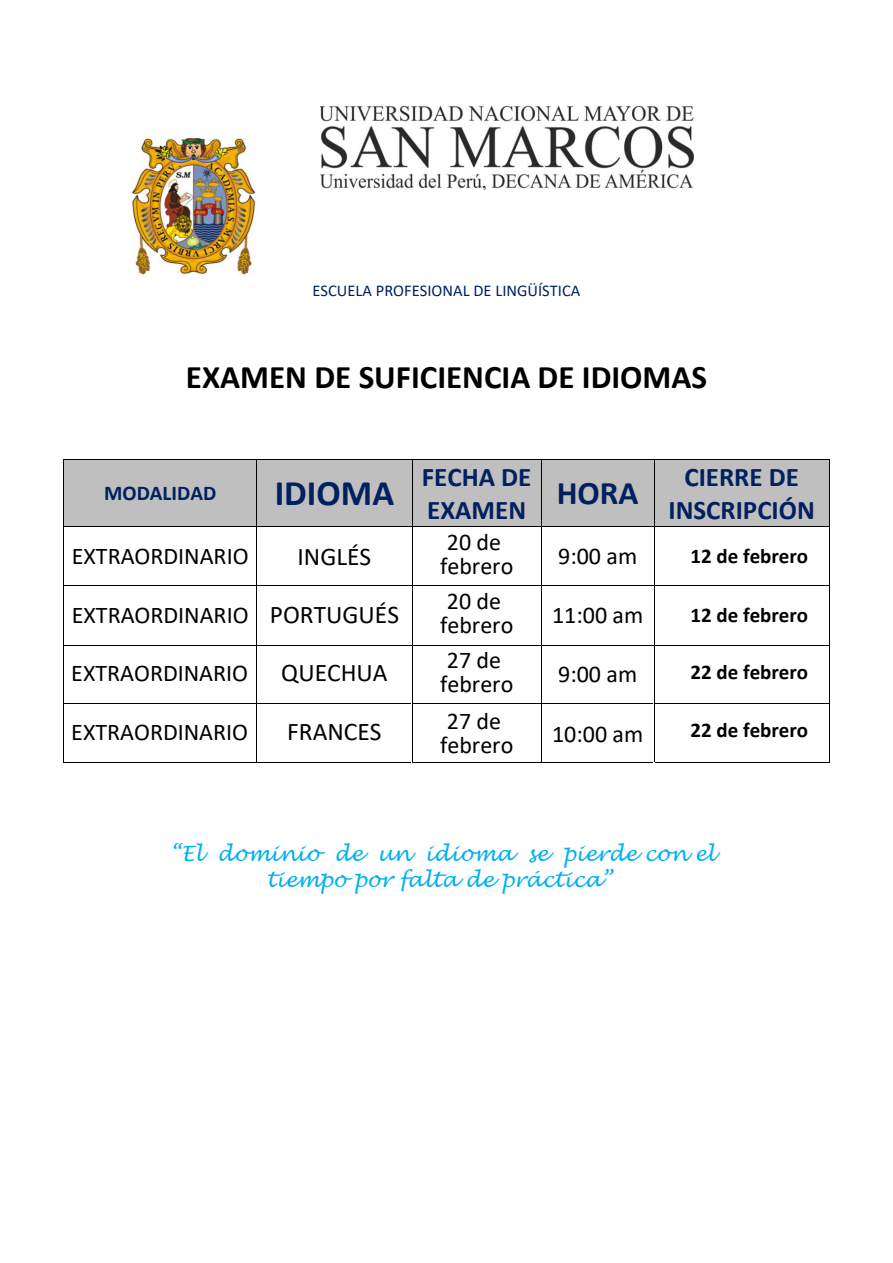
<style>
.page{position:relative;width:893px;height:1263px;background:#fff}
.page>*{position:absolute;margin:0;border:0;box-sizing:border-box;transform-origin:0 0}
.t1{font:700 36px "Calibri";color:#002060}
.t2{font:700 33px "Calibri";color:#000}
.t3{font:700 27px/33px "Calibri";color:#002060}
.t4{font:25.5px "Calibri";color:#000}
.t5{font:24px/24px "Calibri";color:#000}
.t6{font:italic 21px/25.2px "Lucida Handwriting";color:#00b0f0;text-align:center}
.t7{font:700 21px "Calibri";color:#000}
.t8{font:700 21px "Calibri";color:#002060}
.t9{font:16.5px "Calibri";color:#002060}
.s1{font-size:25.5px}
</style>
<div class="page">
<img style="left:321px;top:105px;width:373px;height:85px">
<img style="left:129px;top:139px;width:127px;height:137px">
<div style="left:64px;top:460px;width:192px;height:66px;background:#bfbfbf"></div>
<div style="left:257px;top:460px;width:155px;height:66px;background:#bfbfbf"></div>
<div style="left:412px;top:460px;width:129px;height:66px;background:#bfbfbf"></div>
<div style="left:542px;top:460px;width:112px;height:66px;background:#bfbfbf"></div>
<div style="left:654px;top:460px;width:175px;height:66px;background:#bfbfbf"></div>
<hr style="left:64px;top:459px;width:192px;height:1px;background:#000">
<hr style="left:257px;top:459px;width:155px;height:1px;background:#000">
<hr style="left:412px;top:459px;width:129px;height:1px;background:#000">
<hr style="left:542px;top:459px;width:112px;height:1px;background:#000">
<hr style="left:654px;top:459px;width:175px;height:1px;background:#000">
<hr style="left:63px;top:460px;width:1px;height:66px;background:#000">
<hr style="left:256px;top:460px;width:1px;height:66px;background:#000">
<hr style="left:412px;top:460px;width:1px;height:66px;background:#000">
<hr style="left:541px;top:460px;width:1px;height:66px;background:#000">
<hr style="left:654px;top:460px;width:1px;height:66px;background:#000">
<hr style="left:829px;top:460px;width:1px;height:66px;background:#000">
<hr style="left:64px;top:526px;width:192px;height:1px;background:#000">
<hr style="left:257px;top:526px;width:155px;height:1px;background:#000">
<hr style="left:412px;top:526px;width:129px;height:1px;background:#000">
<hr style="left:542px;top:526px;width:112px;height:1px;background:#000">
<hr style="left:654px;top:526px;width:175px;height:1px;background:#000">
<hr style="left:63px;top:527px;width:1px;height:58px;background:#000">
<hr style="left:256px;top:527px;width:1px;height:58px;background:#000">
<hr style="left:412px;top:527px;width:1px;height:58px;background:#000">
<hr style="left:541px;top:527px;width:1px;height:58px;background:#000">
<hr style="left:654px;top:527px;width:1px;height:58px;background:#000">
<hr style="left:829px;top:527px;width:1px;height:58px;background:#000">
<hr style="left:64px;top:585px;width:192px;height:1px;background:#000">
<hr style="left:257px;top:585px;width:155px;height:1px;background:#000">
<hr style="left:412px;top:585px;width:129px;height:1px;background:#000">
<hr style="left:542px;top:585px;width:112px;height:1px;background:#000">
<hr style="left:654px;top:585px;width:175px;height:1px;background:#000">
<hr style="left:63px;top:586px;width:1px;height:59px;background:#000">
<hr style="left:64px;top:645px;width:192px;height:1px;background:#000">
<hr style="left:256px;top:586px;width:1px;height:59px;background:#000">
<hr style="left:257px;top:645px;width:155px;height:1px;background:#000">
<hr style="left:412px;top:586px;width:1px;height:59px;background:#000">
<hr style="left:412px;top:645px;width:129px;height:1px;background:#000">
<hr style="left:541px;top:586px;width:1px;height:59px;background:#000">
<hr style="left:542px;top:645px;width:112px;height:1px;background:#000">
<hr style="left:654px;top:586px;width:1px;height:59px;background:#000">
<hr style="left:654px;top:645px;width:175px;height:1px;background:#000">
<hr style="left:829px;top:586px;width:1px;height:59px;background:#000">
<hr style="left:63px;top:644px;width:1px;height:59px;background:#000">
<hr style="left:256px;top:644px;width:1px;height:59px;background:#000">
<hr style="left:412px;top:644px;width:1px;height:59px;background:#000">
<hr style="left:541px;top:644px;width:1px;height:59px;background:#000">
<hr style="left:654px;top:644px;width:1px;height:59px;background:#000">
<hr style="left:829px;top:644px;width:1px;height:59px;background:#000">
<hr style="left:64px;top:703px;width:192px;height:1px;background:#000">
<hr style="left:257px;top:703px;width:154px;height:1px;background:#000">
<hr style="left:412px;top:703px;width:128px;height:1px;background:#000">
<hr style="left:541px;top:703px;width:112px;height:1px;background:#000">
<hr style="left:655px;top:703px;width:175px;height:1px;background:#000">
<hr style="left:63px;top:703px;width:1px;height:59px;background:#000">
<hr style="left:256px;top:703px;width:1px;height:59px;background:#000">
<hr style="left:412px;top:703px;width:1px;height:59px;background:#000">
<hr style="left:541px;top:703px;width:1px;height:59px;background:#000">
<hr style="left:654px;top:703px;width:1px;height:59px;background:#000">
<hr style="left:829px;top:703px;width:1px;height:59px;background:#000">
<hr style="left:64px;top:762px;width:192px;height:1px;background:#000">
<hr style="left:257px;top:762px;width:154px;height:1px;background:#000">
<hr style="left:412px;top:762px;width:128px;height:1px;background:#000">
<hr style="left:541px;top:762px;width:112px;height:1px;background:#000">
<hr style="left:655px;top:762px;width:175px;height:1px;background:#000">
<p class="t9" style="left:313px;top:279px;width:269px">ESCUELA PROFESIONAL DE LINGÜÍSTICA</p>
<h2 class="t2" style="left:186px;top:354px;width:523px">EXAMEN DE SUFICIENCIA DE IDIOMAS</h2>
<p class="t8" style="left:104px;top:478px;width:114px">MODALIDAD</p>
<h1 class="t1" style="left:275px;top:468px;width:121px">IDIOMA</h1>
<p class="t3" style="left:422px;top:460px;width:218px">FECHA DE<br>EXAMEN <sup>HORA</sup></p>
<p class="t3" style="left:668px;top:460px;width:148px;text-align:center">CIERRE DE<br>INSCRIPCIÓN</p>
<p class="t5" style="left:72px;top:543px;width:178px">EXTRAORDINARIO</p>
<p class="t4" style="left:298px;top:538px;width:75px">INGLÉS</p>
<p class="t5" style="left:440px;top:529px;width:75px">20 de febrero</p>
<p class="t5" style="left:558px;top:543px;width:81px">9:00 am</p>
<p class="t7" style="left:690px;top:541px;width:119px">12 de febrero</p>
<p class="t5" style="left:440px;top:588px;width:75px">20 de febrero</p>
<p class="t5" style="left:440px;top:647px;width:75px">27 de febrero</p>
<p class="t5" style="left:440px;top:708px;width:75px">27 de febrero</p>
<p class="t5" style="left:72px;top:603px;width:329px">EXTRAORDINARIO <span class="s1">PORTUGUÉS</span></p>
<p class="t7" style="left:690px;top:600px;width:119px">12 de febrero</p>
<p class="t5" style="left:552px;top:602px;width:93px">11:00 am</p>
<p class="t5" style="left:71px;top:661px;width:178px">EXTRAORDINARIO</p>
<p class="t4" style="left:281px;top:655px;width:108px">QUECHUA</p>
<p class="t7" style="left:690px;top:657px;width:119px">22 de febrero</p>
<p class="t5" style="left:558px;top:661px;width:81px">9:00 am</p>
<p class="t5" style="left:71px;top:719px;width:178px">EXTRAORDINARIO</p>
<p class="t4" style="left:287px;top:713px;width:96px">FRANCES</p>
<p class="t7" style="left:690px;top:715px;width:119px">22 de febrero</p>
<p class="t5" style="left:552px;top:721px;width:93px">10:00 am</p>
<p class="t6" style="left:171px;top:842px;width:546px">“El dominio de un idioma se pierde con el tiempo por falta de práctica”</p>
</div>
